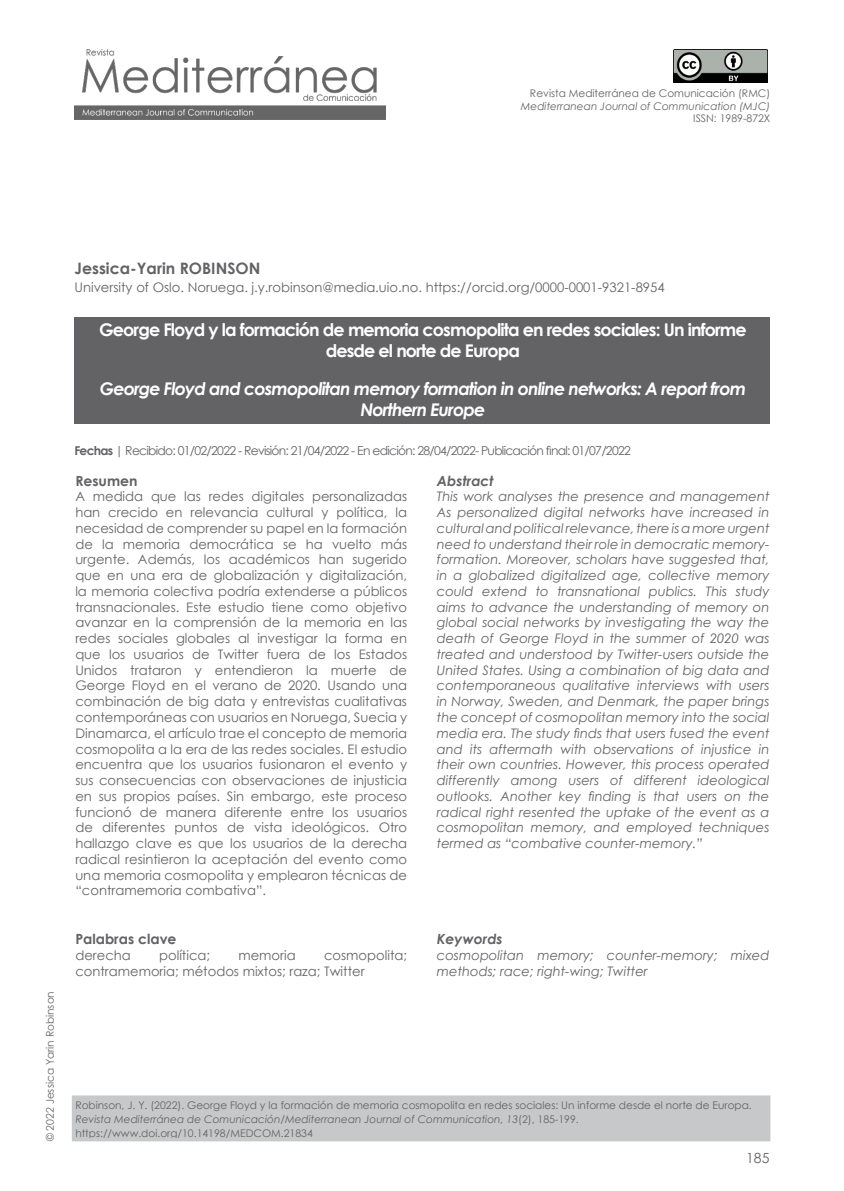
<style>
.page{position:relative;width:844px;height:1191px;background:#fff}
.page>*{position:absolute;margin:0;border:0;box-sizing:border-box;transform-origin:0 0}
.Título_artículo_ESPA{font:700 17.5px/21px "Century Gothic";letter-spacing:-.05em;color:#fff;text-align:center}
.Título_artículo_ESPA-2{font:italic 700 17.5px/21px "Century Gothic";letter-spacing:-.05em;color:#fff;text-align:center}
.Autor_1{font:700 15.75px "Century Gothic";color:#636366}
.Resumen_Título{font:700 14px "Century Gothic";color:#636366}
.Resumen_Título-2{font:italic 700 14px "Century Gothic";color:#636366}
.t1{font:14px "Century Gothic";color:#636366}
.Resumen_CUERPO{font:13.12px/15.8px "Century Gothic";color:#636366;text-align:justify}
.Resumen_CUERPO-2{font:italic 13.12px/15.8px "Century Gothic";color:#636366;text-align:justify}
.Datos_autor{font:13.12px "Century Gothic";color:#636366}
.Fechas{font:12.25px "Century Gothic";letter-spacing:-.06em;color:#636366}
.Cómo_citar{font:10.5px/14px "Century Gothic";color:#636366}
.t2{font:italic 10.5px "Century Gothic";color:#636366}
.Autores_lateral{font:10.5px "Century Gothic";color:#636366}
.s1{font-weight:700}
.s2{font-style:italic}
</style>
<div class="page">
<div style="left:74px;top:317px;width:696px;height:107px;background:#636366"></div>
<div style="left:74px;top:1097px;width:694px;height:42px;background:#c7c8ca"></div>
<div style="left:72px;top:1095px;width:698px;height:46px;border:4px solid #c7c8ca"></div>
<img style="left:74px;top:50px;width:312px;height:69px">
<img style="left:673px;top:50px;width:93px;height:32px">
<p class="Cómo_citar" style="left:530px;top:86px;width:242px">Revista Mediterránea de Comunicación (RMC)</p>
<p class="t2" style="left:520px;top:99px;width:251px">Mediterranean Journal of Communication (MJC)</p>
<p class="Cómo_citar" style="left:693px;top:111px;width:79px">ISSN: 1989-872X</p>
<p class="Autores_lateral" style="left:43px;top:1141px;width:152px;rotate:-90deg">© 2022 Jessica Yarin Robinson</p>
<p class="Autor_1" style="left:74px;top:256px;width:187px">Jessica-Yarin ROBINSON</p>
<p class="Datos_autor" style="left:74px;top:278px;width:591px">University of Oslo. Noruega. j.y.robinson@media.uio.no. https://orcid.org/0000-0001-9321-8954</p>
<p class="Título_artículo_ESPA" style="left:99px;top:318px;width:648px">George Floyd y la formación de memoria cosmopolita en redes sociales: Un informe desde el norte de Europa</p>
<p class="Título_artículo_ESPA-2" style="left:100px;top:377px;width:647px">George Floyd and cosmopolitan memory formation in online networks: A report from<br>Northern Europe</p>
<p class="Fechas" style="left:74px;top:442px;width:558px"><span class="s1">Fechas</span> | Recibido: 01/02/2022 - Revisión: 21/04/2022 - En edición: 28/04/2022- Publicación final: 01/07/2022</p>
<p class="Resumen_Título" style="left:75px;top:470px;width:64px">Resumen</p>
<p class="Resumen_CUERPO" style="left:75px;top:488px;width:333px">A medida que las redes digitales personalizadas han crecido en relevancia cultural y política, la necesidad de comprender su papel en la formación de la memoria democrática se ha vuelto más urgente. Además, los académicos han sugerido que en una era de globalización y digitalización, la memoria colectiva podría extenderse a públicos transnacionales. Este estudio tiene como objetivo avanzar en la comprensión de la memoria en las redes sociales globales al investigar la forma en que los usuarios de Twitter fuera de los Estados Unidos trataron y entendieron la muerte de George Floyd en el verano de 2020. Usando una combinación de big data y entrevistas cualitativas contemporáneas con usuarios en Noruega, Suecia y Dinamarca, el artículo trae el concepto de memoria cosmopolita a la era de las redes sociales. El estudio encuentra que los usuarios fusionaron el evento y sus consecuencias con observaciones de injusticia en sus propios países. Sin embargo, este proceso funcionó de manera diferente entre los usuarios de diferentes puntos de vista ideológicos. Otro hallazgo clave es que los usuarios de la derecha radical resintieron la aceptación del evento como una memoria cosmopolita y emplearon técnicas de “contramemoria combativa”.</p>
<p class="Resumen_Título" style="left:75px;top:928px;width:103px">Palabras clave</p>
<p class="Resumen_CUERPO" style="left:75px;top:947px;width:57px">derecha</p>
<p class="Resumen_CUERPO" style="left:159px;top:947px;width:52px">política;</p>
<p class="Resumen_CUERPO" style="left:238px;top:947px;width:59px">memoria</p>
<p class="Resumen_CUERPO" style="left:75px;top:947px;width:333px;text-indent:249px">cosmopolita; contramemoria; métodos mixtos; raza; Twitter</p>
<p class="Resumen_Título-2" style="left:437px;top:470px;width:58px">Abstract</p>
<p class="Resumen_CUERPO-2" style="left:437px;top:488px;width:334px">This work analyses the presence and management As personalized digital networks have increased in cultural and political relevance, there is a more urgent need to understand their role in democratic memory&shy;formation. Moreover, scholars have suggested that, in a globalized digitalized age, collective memory could extend to transnational publics. This study aims to advance the understanding of memory on global social networks by investigating the way the death of George Floyd in the summer of 2020 was treated and understood by Twitter-users outside the United States. Using a combination of big data and contemporaneous qualitative interviews with users in Norway, Sweden, and Denmark, the paper brings the concept of cosmopolitan memory into the social media era. The study finds that users fused the event and its aftermath with observations of injustice in their own countries. However, this process operated differently among users of different ideological outlooks. Another key finding is that users on the radical right resented the uptake of the event as a cosmopolitan memory, and employed techniques termed as “combative counter-memory.”</p>
<p class="Resumen_Título-2" style="left:437px;top:928px;width:67px">Keywords</p>
<p class="Resumen_CUERPO-2" style="left:437px;top:947px;width:334px">cosmopolitan memory; counter-memory; mixed methods; race; right-wing; Twitter</p>
<p class="Cómo_citar" style="left:75px;top:1097px;width:678px">Robinson, J. Y. (2022). George Floyd y la formación de memoria cosmopolita en redes sociales: Un informe desde el norte de Europa.<br><span class="s2">Revista Mediterránea de Comunicación/Mediterranean Journal of Communication, 13</span>(2), 185-199. https://www.doi.org/10.14198/MEDCOM.21834</p>
<p class="t1" style="left:746px;top:1148px;width:25px">185</p>
</div>
